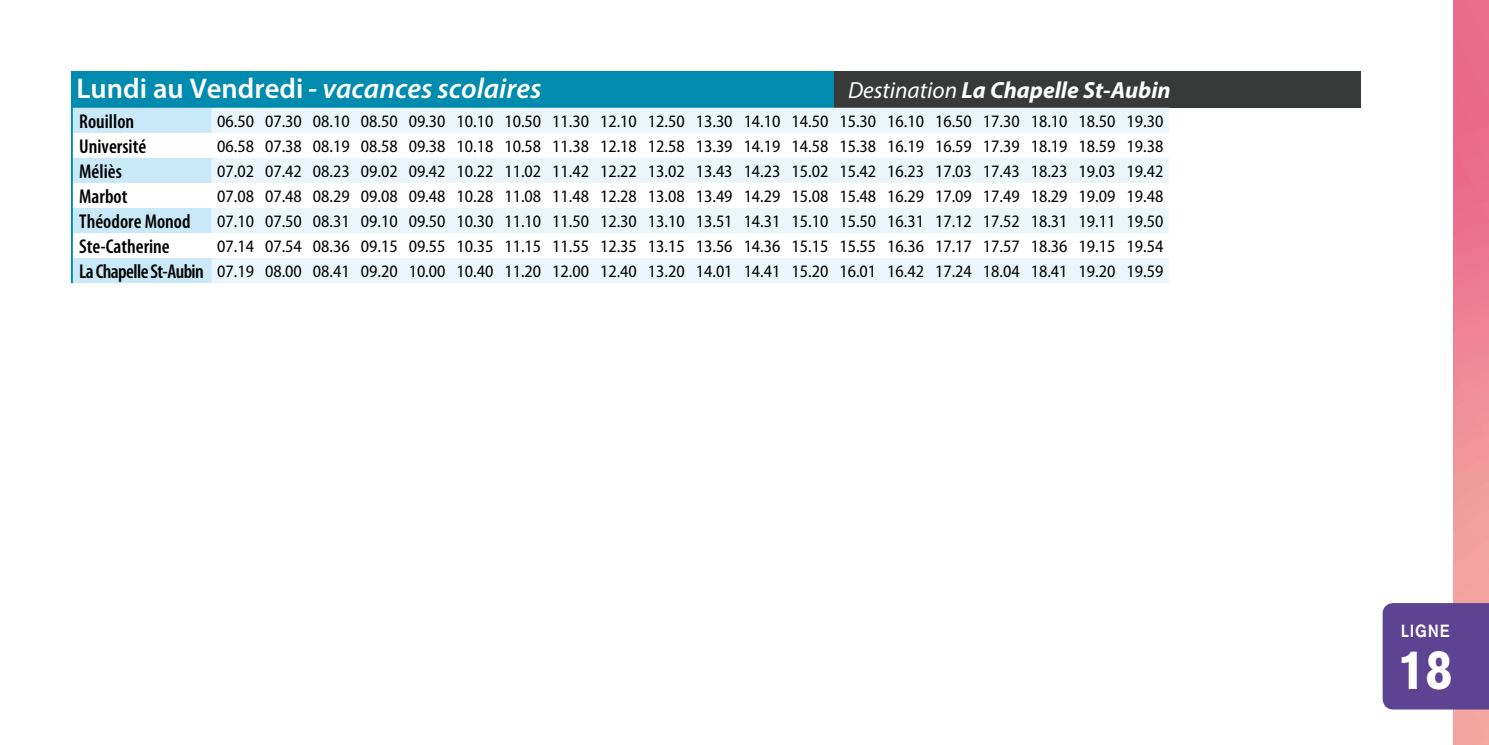
<style>
.page{position:relative;width:1489px;height:745px;background:#fff}
.page>*{position:absolute;margin:0;border:0;box-sizing:border-box;transform-origin:0 0}
.t1{font:700 55px "Akzidenz Grotesk BE";color:#fff;scale:.9 1}
.t2{font:italic 600 28.5px "Myriad Pro";color:#fff}
.t3{font:italic 700 23.25px "Myriad Pro";color:#fff}
.t4{font:600 condensed 20px "Myriad Pro";color:#000}
.t5{font:semi-condensed 17.5px/25px "Myriad Pro";color:#000;text-align:right}
.t6{font:500 17.5px "Akzidenz Grotesk BE";letter-spacing:.05em;color:#fff;scale:.9 1}
.s1{font-style:normal}
.s2{font-weight:400}
.s3{font-weight:600;font-stretch:condensed;font-size:20px}
</style>
<div class="page">
<svg style="left:1453px;top:0;width:35px;height:744px;background:#ed8393"></svg>
<div style="left:72px;top:71px;width:761px;height:37px;background:#008baf"></div>
<div style="left:833px;top:71px;width:527px;height:37px;background:#383939"></div>
<svg style="left:73px;top:108px;width:139px;height:175px"></svg>
<svg style="left:212px;top:108px;width:956px;height:175px;fill:#ebf6fc"></svg>
<hr style="left:71px;top:71px;width:2px;height:37px;background:#008baf">
<hr style="left:71px;top:108px;width:2px;height:25px;background:#008baf">
<hr style="left:71px;top:133px;width:2px;height:25px;background:#008baf">
<hr style="left:71px;top:158px;width:2px;height:25px;background:#008baf">
<hr style="left:71px;top:183px;width:2px;height:25px;background:#008baf">
<hr style="left:71px;top:208px;width:2px;height:25px;background:#008baf">
<hr style="left:71px;top:233px;width:2px;height:25px;background:#008baf">
<hr style="left:71px;top:258px;width:2px;height:25px;background:#008baf">
<div style="left:1382px;top:602px;width:106px;height:107px;background:#5d4492"></div>
<h2 class="t2" style="left:76px;top:71px;width:466px"><span class="s1">Lundi au Vendredi</span> - vacances scolaires</h2>
<h3 class="t3" style="left:848px;top:75px;width:324px"><span class="s2">Destination</span> La Chapelle St-Aubin</h3>
<p class="t4" style="left:79px;top:110px;width:56px">Rouillon</p>
<p class="t5" style="left:217px;top:109px;width:947px">06.50 07.30 08.10 08.50 09.30 10.10 10.50 11.30 12.10 12.50 13.30 14.10 14.50 15.30 16.10 16.50 17.30 18.10 18.50 19.30</p>
<p class="t4" style="left:79px;top:135px;width:69px">Université</p>
<p class="t5" style="left:217px;top:134px;width:947px">06.58 07.38 08.19 08.58 09.38 10.18 10.58 11.38 12.18 12.58 13.39 14.19 14.58 15.38 16.19 16.59 17.39 18.19 18.59 19.38</p>
<p class="t4" style="left:79px;top:160px;width:44px">Méliès</p>
<p class="t5" style="left:217px;top:159px;width:947px">07.02 07.42 08.23 09.02 09.42 10.22 11.02 11.42 12.22 13.02 13.43 14.23 15.02 15.42 16.23 17.03 17.43 18.23 19.03 19.42</p>
<p class="t4" style="left:79px;top:185px;width:50px">Marbot</p>
<p class="t5" style="left:217px;top:184px;width:947px">07.08 07.48 08.29 09.08 09.48 10.28 11.08 11.48 12.28 13.08 13.49 14.29 15.08 15.48 16.29 17.09 17.49 18.29 19.09 19.48</p>
<p class="t4" style="left:79px;top:210px;width:113px">Théodore Monod</p>
<p class="t5" style="left:217px;top:209px;width:947px">07.10 07.50 08.31 09.10 09.50 10.30 11.10 11.50 12.30 13.10 13.51 14.31 15.10 15.50 16.31 17.12 17.52 18.31 19.11 19.50</p>
<p class="t4" style="left:79px;top:235px;width:92px">Ste-Catherine</p>
<p class="t5" style="left:79px;top:234px;width:1085px">07.14 07.54 08.36 09.15 09.55 10.35 11.15 11.55 12.35 13.15 13.56 14.36 15.15 15.55 16.36 17.17 17.57 18.36 19.15 19.54<br><span class="s3">La Chapelle St-Aubin</span> 07.19 08.00 08.41 09.20 10.00 10.40 11.20 12.00 12.40 13.20 14.01 14.41 15.20 16.01 16.42 17.24 18.04 18.41 19.20 19.59</p>
<p class="t6" style="left:1400px;top:619px;width:56px">LIGNE</p>
<h1 class="t1" style="left:1397px;top:637px;width:63px">18</h1>
</div>
